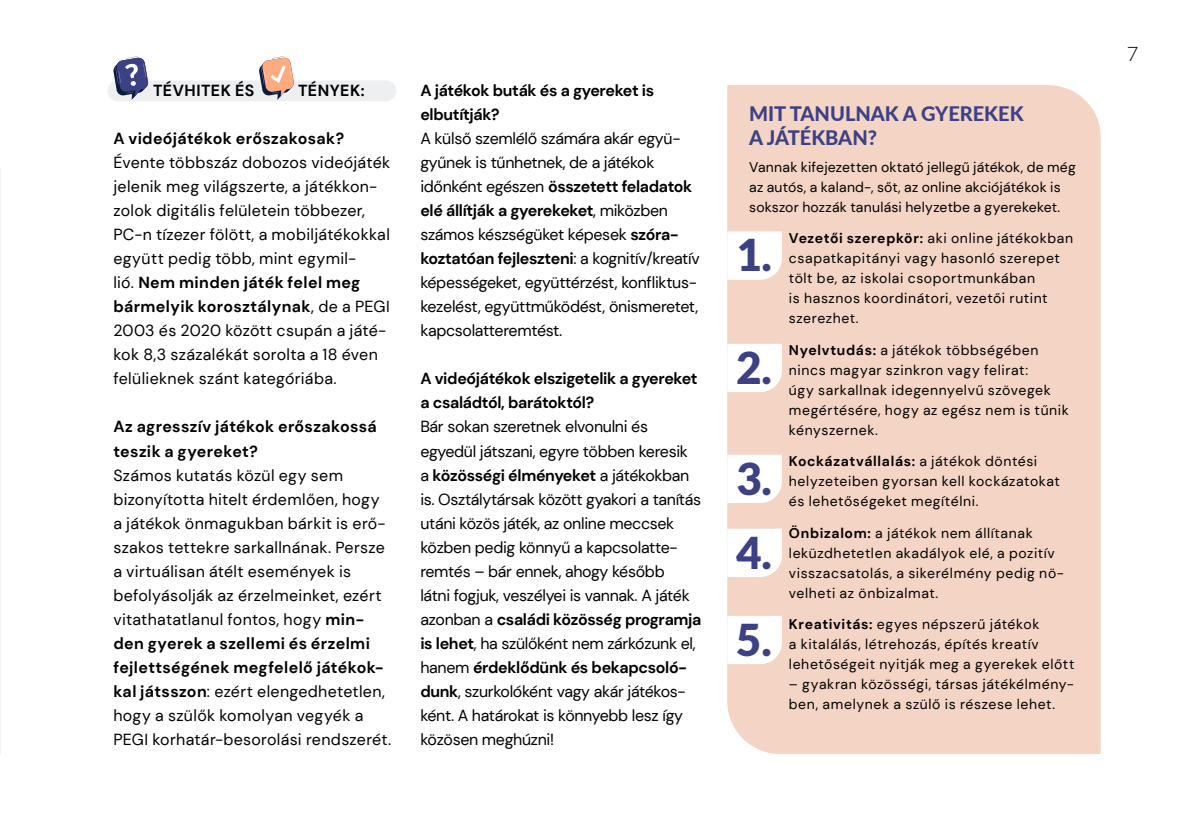
<style>
.page{position:relative;width:1191px;height:840px;background:#fff}
.page>*{position:absolute;margin:0;border:0;box-sizing:border-box;transform-origin:0 0}
.t1{font:900 43.8px/74px "Lato";color:#3c4085}
.t2{font:800 20px/24px "Lato";color:#3c4085}
.t3{font:300 20px "Lato";color:#000}
.t4{font:16px/24px "DM Sans";letter-spacing:-.02em;color:#000}
.t5{font:16px/24px "DM Sans";letter-spacing:.02em;color:#000}
.t6{font:700 16px/24px "DM Sans";letter-spacing:-.02em;color:#000}
.t7{font:700 16px/24px "DM Sans";letter-spacing:.02em;color:#000}
.t8{font:700 16px "DM Sans";letter-spacing:.03em;color:#000}
.t9{font:14px/20px "DM Sans";letter-spacing:.04em;color:#000}
.t10{font:14px/20px "DM Sans";letter-spacing:.015em;color:#000}
.s1{font-weight:700}
</style>
<div class="page">
<div style="left:107px;top:80px;width:289px;height:21px;background:#edeff0;border-radius:10px"></div>
<div style="left:727px;top:85px;width:373px;height:668px;background:#f3d4c5"></div>
<svg style="left:727px;top:231px;width:55px;height:48px"></svg>
<svg style="left:727px;top:343px;width:55px;height:49px"></svg>
<svg style="left:727px;top:454px;width:55px;height:48px"></svg>
<svg style="left:727px;top:528px;width:55px;height:48px"></svg>
<svg style="left:727px;top:615px;width:55px;height:48px"></svg>
<img style="left:0;top:168px;width:1px;height:586px">
<svg style="left:113px;top:56px;width:36px;height:44px"></svg>
<svg style="left:259px;top:56px;width:35px;height:44px"></svg>
<p class="t8" style="left:153px;top:80px;width:103px">TÉVHITEK ÉS</p>
<p class="t6" style="left:298px;top:78px;width:68px">TÉNYEK:</p>
<p class="t7" style="left:113px;top:126px;width:232px">A videójátékok erőszakosak?</p>
<p class="t5" style="left:113px;top:150px;width:278px">Évente többszáz dobozos videójáték jelenik meg világszerte, a játékkon&shy;zolok digitális felületein többezer, PC-n tízezer fölött, a mobiljátékokkal együtt pedig több, mint egymil-<br>lió. <span class="s1">Nem minden játék felel meg bármelyik korosztálynak</span>, de a PEGI 2003 és 2020 között csupán a játé&shy;kok 8,3 százalékát sorolta a 18 éven felülieknek szánt kategóriába.</p>
<p class="t7" style="left:113px;top:414px;width:265px">Az agresszív játékok erőszakossá teszik a gyereket?</p>
<p class="t5" style="left:113px;top:462px;width:279px">Számos kutatás közül egy sem bizonyította hitelt érdemlően, hogy a játékok önmagukban bárkit is erő&shy;szakos tettekre sarkallnának. Persze a virtuálisan átélt események is befolyásolják az érzelmeinket, ezért vitathatatlanul fontos, hogy <span class="s1">min&shy;den gyerek a szellemi és érzelmi fejlettségének megfelelő játékok&shy;kal játsszon</span>: ezért elengedhetetlen, hogy a szülők komolyan vegyék a PEGI korhatár-besorolási rendszerét.</p>
<p class="t6" style="left:420px;top:78px;width:235px">A játékok buták és a gyereket is elbutítják?</p>
<p class="t4" style="left:420px;top:126px;width:281px">A külső szemlélő számára akár együ&shy;gyűnek is tűnhetnek, de a játékok időnként egészen <span class="s1">összetett feladatok elé állítják a gyerekeket</span>, miközben számos készségüket képesek <span class="s1">szóra&shy;koztatóan fejleszteni</span>: a kognitív/kreatív képességeket, együttérzést, konfliktus&shy;kezelést, együttműködést, önismeretet, kapcsolatteremtést.</p>
<p class="t6" style="left:420px;top:366px;width:279px">A videójátékok elszigetelik a gyereket a családtól, barátoktól?</p>
<p class="t4" style="left:420px;top:414px;width:283px">Bár sokan szeretnek elvonulni és egyedül játszani, egyre többen keresik<br>a <span class="s1">közösségi élményeket</span> a játékokban is. Osztálytársak között gyakori a tanítás utáni közös játék, az online meccsek közben pedig könnyű a kapcsolatte&shy;remtés – bár ennek, ahogy később<br>látni fogjuk, veszélyei is vannak. A játék azonban a <span class="s1">családi közösség programja is lehet</span>, ha szülőként nem zárkózunk el, hanem <span class="s1">érdeklődünk és bekapcsoló&shy;dunk</span>, szurkolóként vagy akár játékos&shy;ként. A határokat is könnyebb lesz így közösen meghúzni!</p>
<p class="t2" style="left:749px;top:100px;width:276px">MIT TANULNAK A GYEREKEK<br>A JÁTÉKBAN?</p>
<p class="t10" style="left:749px;top:157px;width:328px">Vannak kifejezetten oktató jellegű játékok, de még az autós, a kaland-, sőt, az online akciójátékok is sokszor hozzák tanulási helyzetbe a gyerekeket.</p>
<p class="t9" style="left:789px;top:228px;width:286px"><span class="s1">Vezetői szerepkör:</span> aki online játékokban csapatkapitányi vagy hasonló szerepet tölt be, az iskolai csoportmunkában<br>is hasznos koordinátori, vezetői rutint szerezhet.</p>
<p class="t9" style="left:789px;top:339px;width:281px"><span class="s1">Nyelvtudás:</span> a játékok többségében nincs magyar szinkron vagy felirat:<br>úgy sarkallnak idegennyelvű szövegek megértésére, hogy az egész nem is tűnik kényszernek.</p>
<p class="t9" style="left:789px;top:451px;width:272px"><span class="s1">Kockázatvállalás:</span> a játékok döntési helyzeteiben gyorsan kell kockázatokat és lehetőségeket megítélni.</p>
<p class="t9" style="left:789px;top:522px;width:277px"><span class="s1">Önbizalom:</span> a játékok nem állítanak leküzdhetetlen akadályok elé, a pozitív visszacsatolás, a sikerélmény pedig nö&shy;velheti az önbizalmat.</p>
<p class="t9" style="left:789px;top:613px;width:287px"><span class="s1">Kreativitás:</span> egyes népszerű játékok<br>a kitalálás, létrehozás, építés kreatív lehetőségeit nyitják meg a gyerekek előtt</p>
<p class="t9" style="left:789px;top:673px;width:287px">– gyakran közösségi, társas játékélmény&shy;ben, amelynek a szülő is részese lehet.</p>
<h1 class="t1" style="left:736px;top:217px;width:37px">1.</h1>
<h1 class="t1" style="left:736px;top:329px;width:37px">2.</h1>
<h1 class="t1" style="left:736px;top:440px;width:37px">3.<br>4.</h1>
<h1 class="t1" style="left:736px;top:601px;width:37px">5.</h1>
<p class="t3" style="left:1127px;top:43px;width:13px">7</p>
</div>
